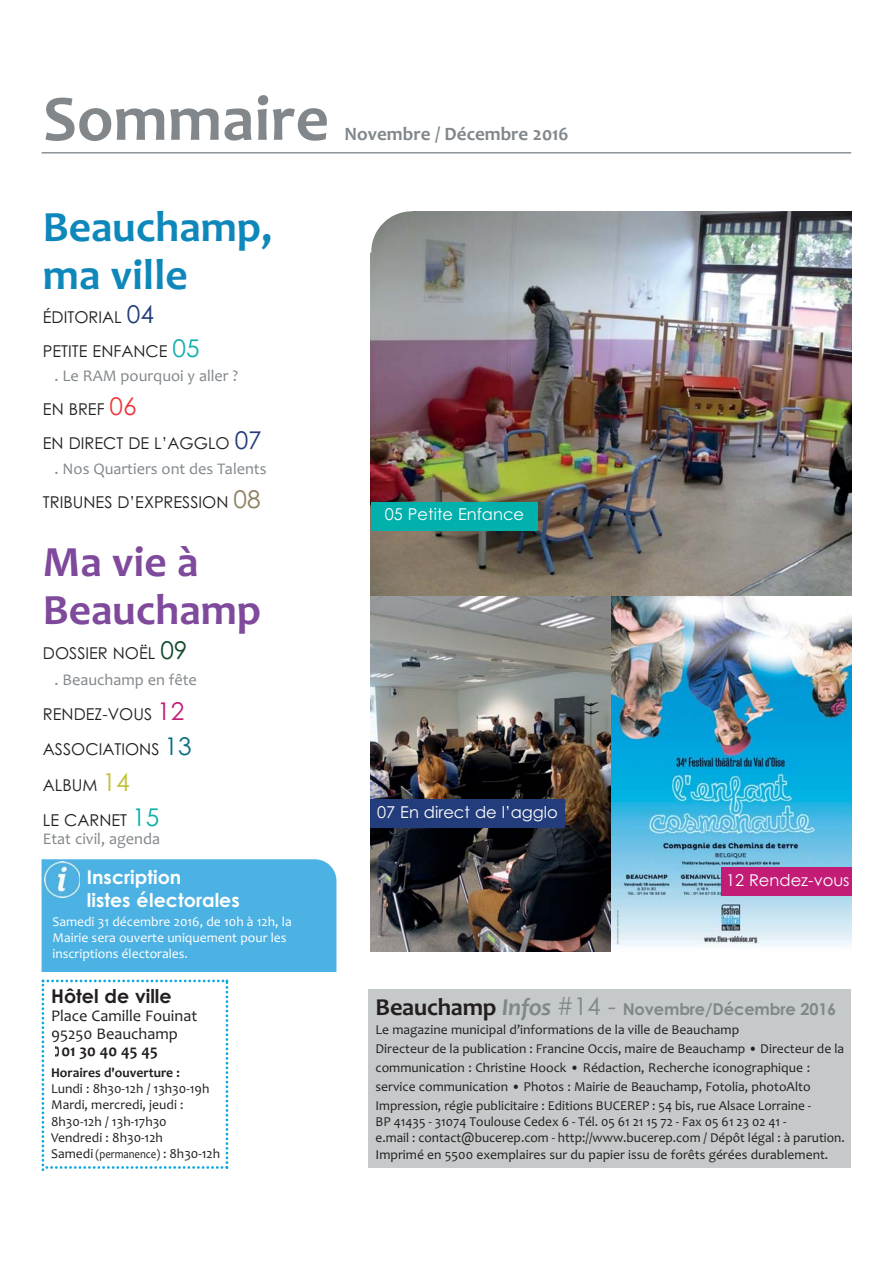
<style>
.page{position:relative;width:893px;height:1263px;background:#fff}
.page>*{position:absolute;margin:0;border:0;box-sizing:border-box;transform-origin:0 0}
.t1{font:700 65.25px "Candara";color:#81878b}
.t2{font:700 43.5px/47.5px "Candara";color:#0e87bb}
.t3{font:700 43.5px/47.5px "Candara";color:#7f499c}
.t4{font:700 19.05px "Century Gothic";color:#fff}
.t5{font:700 19.05px "Candara";color:#81878b}
.t6{font:700 19.05px "Century Gothic";color:#231f20}
.t7{font:16.35px/35.4px "Century Gothic";color:#231f20}
.t8{font:16.35px "Candara";color:#81878b}
.t9{font:16.35px "Century Gothic";color:#fff}
.t10{font:700 16.35px "Century Gothic";letter-spacing:-.01em;color:#81878b}
.t11{font:16.35px/17.7px "Candara";color:#231f20}
.t12{font:700 16.35px "Candara";color:#231f20}
.t13{font:13.65px/19px "Candara";color:#231f20}
.t14{font:13.65px/16.4px "Candara";color:#fff}
.t15{font:700 13.65px "Candara";color:#231f20}
.s1{font-size:24.45px;color:#233c7b}
.s2{font-size:24.45px;color:#0fb1ad}
.s3{font-size:24.45px;color:#ee3940}
.s4{font-size:24.45px;color:#8c7f5f}
.s5{font-size:24.45px;color:#11492a}
.s6{font-size:24.45px;color:#c21c76}
.s7{font-size:24.45px;color:#086f7f}
.s8{font-size:24.45px;color:#c0c232}
.s9{font-size:12.15px}
.s10{font-family:"Candara";font-size:24.45px;color:#231f20}
.s11{font-family:"Candara";font-style:italic;font-size:24.45px}
.s12{font-weight:400;font-size:24.45px}
</style>
<div class="page">
<img style="left:371px;top:211px;width:480px;height:741px">
<div style="left:369px;top:989px;width:482px;height:179px;background:#c6c9ca"></div>
<hr style="left:42px;top:152px;width:809px;height:1px;background:#81878b">
<div style="left:371px;top:502px;width:167px;height:29px;background:#02b0ac"></div>
<div style="left:721px;top:867px;width:130px;height:29px;background:#c21c76"></div>
<div style="left:42px;top:859px;width:294px;height:113px;background:#4cb2e3"></div>
<div style="left:370px;top:799px;width:195px;height:29px;background:#233c7b"></div>
<img style="left:44px;top:862px;width:36px;height:35px">
<svg style="left:370px;top:211px;width:42px;height:42px"></svg>
<svg style="left:42px;top:980px;width:186px;height:190px"></svg>
<h1 class="t1" style="left:43px;top:95px;width:288px">Sommaire</h1>
<h3 class="t5" style="left:345px;top:127px;width:225px">Novembre / Décembre 2016</h3>
<h2 class="t2" style="left:43px;top:208px;width:231px">Beauchamp, ma ville</h2>
<p class="t7" style="left:43px;top:302px;width:158px;line-height:34px">ÉDITORIAL <span class="s1">04<br></span>PETITE ENFANCE <span class="s2">05</span></p>
<p class="t8" style="left:55px;top:370px;width:185px">. Le RAM pourquoi y aller ?</p>
<p class="t7" style="left:43px;top:394px;width:220px;line-height:34px">EN BREF <span class="s3">06<br></span>EN DIRECT DE L’AGGLO <span class="s1">07</span></p>
<p class="t8" style="left:55px;top:463px;width:214px">. Nos Quartiers ont des Talents</p>
<p class="t7" style="left:43px;top:486px;width:219px">TRIBUNES D’EXPRESSION <span class="s4">08</span></p>
<h2 class="t3" style="left:43px;top:543px;width:220px">Ma vie à<br>Beauchamp</h2>
<p class="t7" style="left:43px;top:637px;width:146px">DOSSIER NOËL <span class="s5">09</span></p>
<p class="t8" style="left:55px;top:673px;width:144px">. Beauchamp en fête</p>
<p class="t7" style="left:43px;top:698px;width:150px">RENDEZ-VOUS <span class="s6">12<br></span>ASSOCIATIONS <span class="s7">13<br></span>ALBUM <span class="s8">14<br></span>LE CARNET <span class="s2">15</span></p>
<p class="t8" style="left:43px;top:833px;width:119px">Etat civil, agenda</p>
<p class="t9" style="left:385px;top:508px;width:141px">05 Petite Enfance</p>
<p class="t9" style="left:377px;top:806px;width:182px">07 En direct de l’agglo</p>
<h3 class="t4" style="left:87px;top:870px;width:96px">Inscription</h3>
<p class="t9" style="left:726px;top:874px;width:125px">12 Rendez-vous</p>
<h3 class="t4" style="left:87px;top:893px;width:154px">listes électorales</h3>
<p class="t14" style="left:52px;top:915px;width:241px">Samedi 31 décembre 2016, de 10h à 12h, la<br>Mairie sera ouverte uniquement pour les inscriptions électorales.</p>
<h3 class="t6" style="left:51px;top:989px;width:122px">Hôtel de ville</h3>
<p class="t11" style="left:51px;top:1009px;width:148px">Place Camille Fouinat<br>95250 Beauchamp</p>
<p class="t12" style="left:61px;top:1045px;width:98px">01 30 40 45 45</p>
<p class="t15" style="left:51px;top:1067px;width:130px">Horaires d'ouverture :</p>
<p class="t13" style="left:51px;top:1082px;width:171px;line-height:16.4px">Lundi : 8h30-12h / 13h30-19h<br>Mardi, mercredi, jeudi :<br>8h30-12h / 13h-17h30<br>Vendredi : 8h30-12h<br>Samedi <span class="s9">(permanence)</span> : 8h30-12h</p>
<p class="t10" style="left:376px;top:1003px;width:462px"><span class="s10">Beauchamp</span> <span class="s11">Infos</span> <span class="s12">#14 -</span> Novembre/Décembre 2016</p>
<p class="t13" style="left:376px;top:1021px;width:470px">Le magazine municipal d’informations de la ville de Beauchamp<br>Directeur de la publication : Francine Occis, maire de Beauchamp • Directeur de la communication : Christine Hoock • Rédaction, Recherche iconographique : service communication • Photos : Mairie de Beauchamp, Fotolia, photoAlto Impression, régie publicitaire : Editions BUCEREP : 54 bis, rue Alsace Lorraine -</p>
<p class="t13" style="left:376px;top:1115px;width:471px;line-height:16.2px">BP 41435 - 31074 Toulouse Cedex 6 - Tél. 05 61 21 15 72 - Fax 05 61 23 02 41 -<br>e.mail : contact@bucerep.com - http://www.bucerep.com / Dépôt légal : à parution.<br>Imprimé en 5500 exemplaires sur du papier issu de forêts gérées durablement.</p>
</div>
